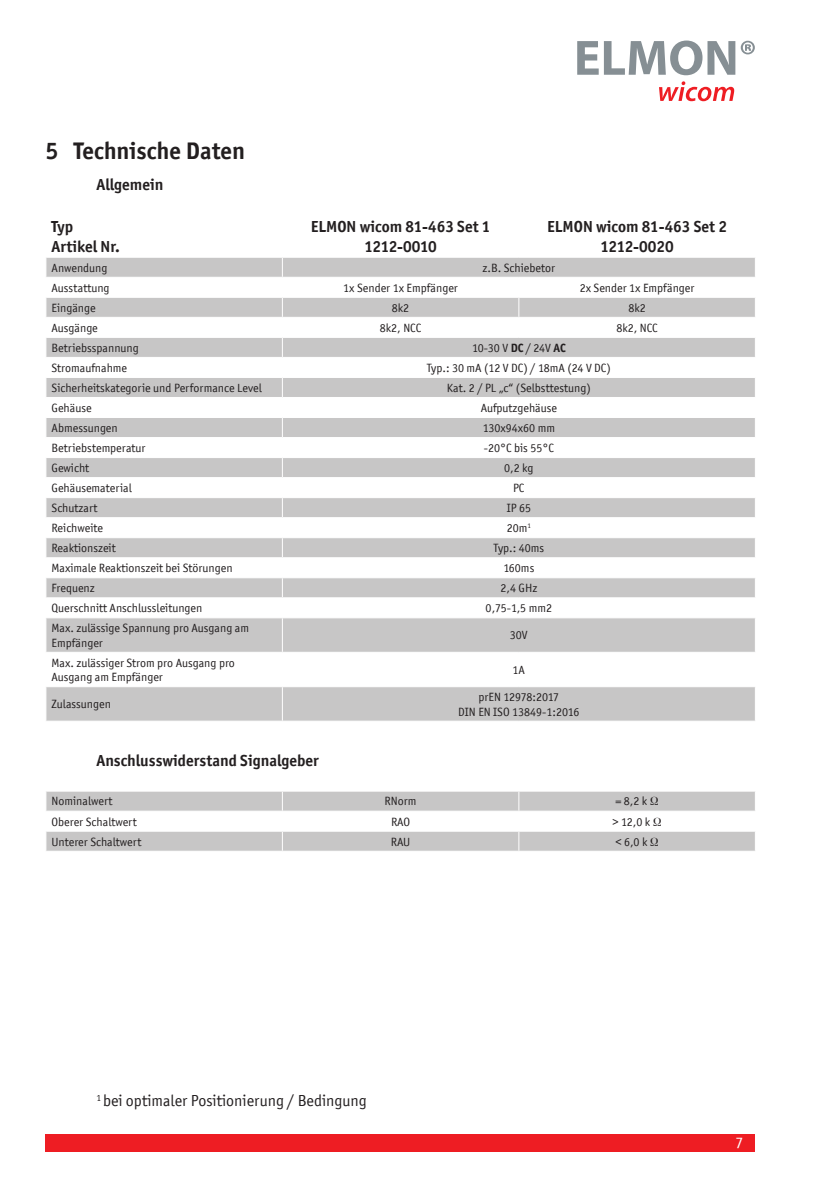
<style>
.page{position:relative;width:840px;height:1191px;background:#fff}
.page>*{position:absolute;margin:0;border:0;box-sizing:border-box;transform-origin:0 0}
.t1{font:700 24px "Officina San ITC";color:#231f20}
.t2{font:700 16px/19.2px "Officina San ITC";color:#231f20;text-align:center}
.t3{font:16px "Officina San ITC";color:#231f20}
.t4{font:16px "Officina San ITC";color:#fff}
.t5{font:12px/14.4px "Officina San ITC";color:#231f20}
.s1{font-weight:700}
</style>
<div class="page">
<div style="left:45px;top:1134px;width:709px;height:17px;background:#ee1d23"></div>
<svg style="left:577px;top:41px;width:177px;height:34px"></svg>
<svg style="left:659px;top:81px;width:74px;height:20px"></svg>
<svg style="left:46px;top:258px;width:708px;height:462px;fill:#c7c6c6"></svg>
<hr style="left:45px;top:277px;width:237px;height:1px;background:#fff">
<hr style="left:282px;top:277px;width:236px;height:1px;background:#fff">
<hr style="left:518px;top:277px;width:237px;height:1px;background:#fff">
<hr style="left:45px;top:297px;width:237px;height:1px;background:#fff">
<hr style="left:282px;top:297px;width:236px;height:1px;background:#fff">
<hr style="left:518px;top:297px;width:237px;height:1px;background:#fff">
<hr style="left:45px;top:317px;width:237px;height:1px;background:#fff">
<hr style="left:282px;top:317px;width:236px;height:1px;background:#fff">
<hr style="left:518px;top:317px;width:237px;height:1px;background:#fff">
<svg style="left:518px;top:278px;width:1px;height:59px"></svg>
<hr style="left:45px;top:337px;width:237px;height:1px;background:#fff">
<hr style="left:282px;top:337px;width:236px;height:1px;background:#fff">
<hr style="left:518px;top:337px;width:237px;height:1px;background:#fff">
<hr style="left:45px;top:357px;width:237px;height:1px;background:#fff">
<hr style="left:282px;top:357px;width:236px;height:1px;background:#fff">
<hr style="left:518px;top:357px;width:237px;height:1px;background:#fff">
<hr style="left:45px;top:377px;width:237px;height:1px;background:#fff">
<hr style="left:282px;top:377px;width:236px;height:1px;background:#fff">
<hr style="left:518px;top:377px;width:237px;height:1px;background:#fff">
<hr style="left:45px;top:397px;width:237px;height:1px;background:#fff">
<hr style="left:282px;top:397px;width:236px;height:1px;background:#fff">
<hr style="left:518px;top:397px;width:237px;height:1px;background:#fff">
<hr style="left:45px;top:417px;width:237px;height:1px;background:#fff">
<hr style="left:282px;top:417px;width:236px;height:1px;background:#fff">
<hr style="left:518px;top:417px;width:237px;height:1px;background:#fff">
<hr style="left:45px;top:437px;width:237px;height:1px;background:#fff">
<hr style="left:282px;top:437px;width:236px;height:1px;background:#fff">
<hr style="left:518px;top:437px;width:237px;height:1px;background:#fff">
<hr style="left:45px;top:457px;width:237px;height:1px;background:#fff">
<hr style="left:282px;top:457px;width:236px;height:1px;background:#fff">
<hr style="left:518px;top:457px;width:237px;height:1px;background:#fff">
<hr style="left:45px;top:477px;width:237px;height:1px;background:#fff">
<hr style="left:282px;top:477px;width:236px;height:1px;background:#fff">
<hr style="left:518px;top:477px;width:237px;height:1px;background:#fff">
<hr style="left:45px;top:497px;width:237px;height:1px;background:#fff">
<hr style="left:282px;top:497px;width:236px;height:1px;background:#fff">
<hr style="left:518px;top:497px;width:237px;height:1px;background:#fff">
<hr style="left:45px;top:517px;width:237px;height:1px;background:#fff">
<hr style="left:282px;top:517px;width:236px;height:1px;background:#fff">
<hr style="left:518px;top:517px;width:237px;height:1px;background:#fff">
<hr style="left:45px;top:537px;width:237px;height:1px;background:#fff">
<hr style="left:282px;top:537px;width:236px;height:1px;background:#fff">
<hr style="left:518px;top:537px;width:237px;height:1px;background:#fff">
<hr style="left:45px;top:557px;width:237px;height:1px;background:#fff">
<hr style="left:282px;top:557px;width:236px;height:1px;background:#fff">
<hr style="left:518px;top:557px;width:237px;height:1px;background:#fff">
<hr style="left:45px;top:577px;width:237px;height:1px;background:#fff">
<hr style="left:282px;top:577px;width:236px;height:1px;background:#fff">
<hr style="left:518px;top:577px;width:237px;height:1px;background:#fff">
<hr style="left:45px;top:597px;width:237px;height:1px;background:#fff">
<hr style="left:282px;top:597px;width:236px;height:1px;background:#fff">
<svg style="left:282px;top:258px;width:1px;height:359px"></svg>
<hr style="left:518px;top:597px;width:237px;height:1px;background:#fff">
<svg style="left:754px;top:258px;width:1px;height:340px"></svg>
<hr style="left:45px;top:617px;width:237px;height:1px;background:#fff">
<hr style="left:282px;top:617px;width:236px;height:1px;background:#fff">
<hr style="left:282px;top:618px;width:1px;height:34px;background:#fff">
<hr style="left:518px;top:617px;width:237px;height:1px;background:#fff">
<hr style="left:45px;top:652px;width:237px;height:1px;background:#fff">
<hr style="left:282px;top:652px;width:236px;height:1px;background:#fff">
<hr style="left:282px;top:653px;width:1px;height:33px;background:#fff">
<hr style="left:518px;top:652px;width:237px;height:1px;background:#fff">
<hr style="left:45px;top:686px;width:237px;height:1px;background:#fff">
<hr style="left:282px;top:686px;width:236px;height:1px;background:#fff">
<hr style="left:282px;top:687px;width:1px;height:33px;background:#fff">
<hr style="left:518px;top:686px;width:237px;height:1px;background:#fff">
<svg style="left:46px;top:791px;width:708px;height:59px;fill:#c7c6c6"></svg>
<hr style="left:45px;top:810px;width:237px;height:1px;background:#fff">
<hr style="left:282px;top:810px;width:236px;height:1px;background:#fff">
<hr style="left:518px;top:810px;width:237px;height:1px;background:#fff">
<hr style="left:45px;top:830px;width:237px;height:1px;background:#fff">
<hr style="left:282px;top:830px;width:236px;height:1px;background:#fff">
<svg style="left:282px;top:791px;width:1px;height:59px"></svg>
<hr style="left:518px;top:830px;width:237px;height:1px;background:#fff">
<svg style="left:518px;top:791px;width:1px;height:59px"></svg>
<svg style="left:754px;top:791px;width:1px;height:59px"></svg>
<h1 class="t1" style="left:45px;top:136px;width:201px">5 Technische Daten</h1>
<h2 class="t2" style="left:96px;top:174px;width:68px">Allgemein</h2>
<h2 class="t2" style="left:52px;top:217px;width:70px;text-align:left">Typ<br>Artikel Nr.</h2>
<h2 class="t2" style="left:310px;top:217px;width:181px">ELMON wicom 81-463 Set 1<br>1212-0010</h2>
<h2 class="t2" style="left:547px;top:217px;width:181px">ELMON wicom 81-463 Set 2<br>1212-0020</h2>
<p class="t5" style="left:52px;top:260px;width:57px">Anwendung</p>
<p class="t5" style="left:482px;top:260px;width:74px">z. B. Schiebetor</p>
<p class="t5" style="left:52px;top:280px;width:60px">Ausstattung</p>
<p class="t5" style="left:343px;top:280px;width:116px">1x Sender 1x Empfänger</p>
<p class="t5" style="left:579px;top:280px;width:116px">2x Sender 1x Empfänger</p>
<p class="t5" style="left:52px;top:300px;width:46px">Eingänge</p>
<p class="t5" style="left:392px;top:300px;width:19px">8k2</p>
<p class="t5" style="left:628px;top:300px;width:19px">8k2</p>
<p class="t5" style="left:52px;top:320px;width:48px">Ausgänge</p>
<p class="t5" style="left:380px;top:320px;width:37px">8k2, NCC</p>
<p class="t5" style="left:616px;top:320px;width:37px">8k2, NCC</p>
<p class="t5" style="left:52px;top:340px;width:89px">Betriebsspannung</p>
<p class="t5" style="left:472px;top:340px;width:95px">10-30 V <span class="s1">DC</span> / 24V <span class="s1">AC</span></p>
<p class="t5" style="left:52px;top:360px;width:77px">Stromaufnahme</p>
<p class="t5" style="left:426px;top:360px;width:185px">Typ. : 30 mA (12 V DC) / 18mA (24 V DC)</p>
<p class="t5" style="left:52px;top:380px;width:211px">Sicherheitskategorie und Performance Level</p>
<p class="t5" style="left:446px;top:380px;width:145px">Kat. 2 / PL „c“ (Selbsttestung)</p>
<p class="t5" style="left:52px;top:400px;width:42px">Gehäuse</p>
<p class="t5" style="left:480px;top:400px;width:78px">Aufputzgehäuse</p>
<p class="t5" style="left:52px;top:420px;width:68px">Abmessungen</p>
<p class="t5" style="left:482px;top:420px;width:74px">130x94x60 mm</p>
<p class="t5" style="left:52px;top:440px;width:95px">Betriebstemperatur</p>
<p class="t5" style="left:483px;top:440px;width:71px">-20°C bis 55°C</p>
<p class="t5" style="left:52px;top:460px;width:39px">Gewicht</p>
<p class="t5" style="left:504px;top:460px;width:31px">0,2 kg</p>
<p class="t5" style="left:52px;top:480px;width:82px">Gehäusematerial</p>
<p class="t5" style="left:513px;top:480px;width:6px">PC</p>
<p class="t5" style="left:52px;top:501px;width:48px">Schutzart</p>
<p class="t5" style="left:506px;top:501px;width:26px">IP 65</p>
<p class="t5" style="left:52px;top:521px;width:53px">Reichweite</p>
<p class="t5" style="left:506px;top:521px;width:26px">20m<sup>1</sup></p>
<p class="t5" style="left:52px;top:541px;width:66px">Reaktionszeit</p>
<p class="t5" style="left:493px;top:541px;width:52px">Typ. : 40ms</p>
<p class="t5" style="left:52px;top:561px;width:182px">Maximale Reaktionszeit bei Störungen</p>
<p class="t5" style="left:503px;top:561px;width:32px">160ms</p>
<p class="t5" style="left:52px;top:581px;width:45px">Frequenz</p>
<p class="t5" style="left:500px;top:581px;width:38px">2,4 GHz</p>
<p class="t5" style="left:52px;top:601px;width:152px">Querschnitt Anschlussleitungen</p>
<p class="t5" style="left:485px;top:601px;width:68px">0,75-1,5 mm2</p>
<p class="t5" style="left:52px;top:621px;width:199px">Max. zulässige Spannung pro Ausgang am<br>Empfänger</p>
<p class="t5" style="left:509px;top:628px;width:19px">30V</p>
<p class="t5" style="left:52px;top:655px;width:185px">Max. zulässiger Strom pro Ausgang pro<br>Ausgang am Empfänger</p>
<p class="t5" style="left:512px;top:662px;width:13px">1A</p>
<p class="t5" style="left:52px;top:697px;width:61px">Zulassungen</p>
<p class="t5" style="left:458px;top:690px;width:123px;text-align:center">prEN 12978:2017<br>DIN EN ISO 13849-1:2016</p>
<h2 class="t2" style="left:96px;top:750px;width:224px">Anschlusswiderstand Signalgeber</h2>
<p class="t5" style="left:52px;top:794px;width:63px">Nominalwert</p>
<p class="t5" style="left:384px;top:794px;width:33px">RNorm</p>
<p class="t5" style="left:615px;top:794px;width:45px">= 8,2 k Ω</p>
<p class="t5" style="left:52px;top:814px;width:87px">Oberer Schaltwert</p>
<p class="t5" style="left:391px;top:814px;width:21px">RA O</p>
<p class="t5" style="left:612px;top:814px;width:51px">&gt; 12,0 k Ω</p>
<p class="t5" style="left:52px;top:834px;width:91px">U nterer Schaltwert</p>
<p class="t5" style="left:390px;top:834px;width:7px">RAU</p>
<p class="t5" style="left:615px;top:834px;width:45px">&lt; 6,0 k Ω</p>
<h2 class="t3" style="left:96px;top:1091px;width:272px"><sup>1</sup> bei optimaler Positionierung / Bedingung</h2>
<h2 class="t4" style="left:735px;top:1133px;width:9px">7</h2>
</div>
